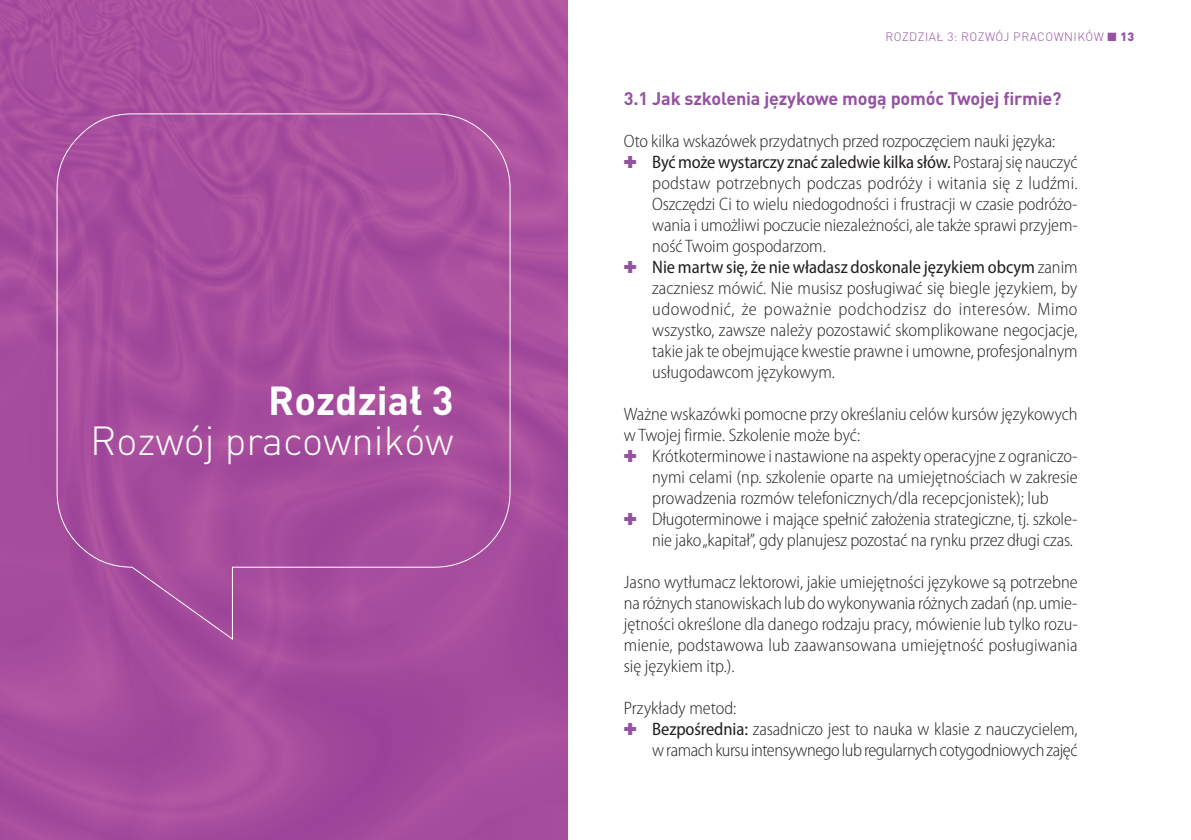
<style>
.page{position:relative;width:1191px;height:840px;background:#fff}
.page>*{position:absolute;margin:0;border:0;box-sizing:border-box;transform-origin:0 0}
.t1{font:300 40px "DIN Pro";color:#fff}
.t2{font:700 40px "DIN Pro";color:#fff}
.t3{font:300 semi-condensed 18px/21px "Myriad Pro";letter-spacing:-.005em;color:#231f20;text-align:justify}
.t4{font:semi-condensed 18px "Myriad Pro";letter-spacing:-.005em;color:#231f20}
.t5{font:300 semi-condensed 18px "Myriad Pro";letter-spacing:-.025em;color:#231f20}
.t6{font:300 semi-condensed 18px "Myriad Pro";letter-spacing:.03em;color:#231f20}
.t7{font:700 18px "DIN Pro";letter-spacing:-.01em;color:#9452a0}
.t8{font:300 12px "DIN Pro";letter-spacing:.04em;color:#9452a0}
.s1{font-weight:900}
.s2{color:#9452a0}
.s3{font-weight:300}
.s4{font-weight:400}
</style>
<div class="page">
<img style="left:0;top:0;width:567px;height:839px">
<svg style="left:56px;top:113px;width:455px;height:527px;background:#a74e9d"></svg>
<h1 class="t2" style="left:268px;top:386px;width:187px">Rozdział 3</h1>
<h1 class="t1" style="left:90px;top:426px;width:365px">Rozwój pracowników</h1>
<p class="t8" style="left:885px;top:33px;width:250px">ROZDZIAŁ 3: ROZWÓJ PRACOWNIKÓW ■ <span class="s1">13</span></p>
<p class="t7" style="left:624px;top:92px;width:439px">3.1 Jak szkolenia językowe mogą pomóc Twojej firmie?</p>
<p class="t3" style="left:624px;top:132px;width:433px">Oto kilka wskazówek przydatnych przed rozpoczęciem nauki języka:</p>
<p class="t4" style="left:624px;top:155px;width:455px"><span class="s2">✚</span> Być może wystarczy znać zaledwie kilka słów. <span class="s3">Postaraj się nauczyć</span></p>
<p class="t3" style="left:652px;top:174px;width:427px">podstaw potrzebnych podczas podróży i witania się z ludźmi.</p>
<p class="t3" style="left:652px;top:195px;width:427px">Oszczędzi Ci to wielu niedogodności i frustracji w czasie podróżo-</p>
<p class="t3" style="left:652px;top:216px;width:427px">wania i umożliwi poczucie niezależności, ale także sprawi przyjem-</p>
<p class="t3" style="left:652px;top:237px;width:175px">ność Twoim gospodarzom.</p>
<p class="t4" style="left:624px;top:260px;width:455px"><span class="s2">✚</span> Nie martw się, że nie władasz doskonale językiem obcym <span class="s3">zanim</span></p>
<p class="t3" style="left:652px;top:279px;width:427px">zaczniesz mówić. Nie musisz posługiwać się biegle językiem, by</p>
<p class="t6" style="left:652px;top:302px;width:427px">udowodnić, że poważnie podchodzisz do interesów. Mimo</p>
<p class="t3" style="left:652px;top:321px;width:427px">wszystko, zawsze należy pozostawić skomplikowane negocjacje,</p>
<p class="t3" style="left:652px;top:342px;width:427px">takie jak te obejmujące kwestie prawne i umowne, profesjonalnym</p>
<p class="t3" style="left:652px;top:363px;width:184px">usługodawcom językowym.</p>
<p class="t3" style="left:624px;top:405px;width:455px">Ważne wskazówki pomocne przy określaniu celów kursów językowych</p>
<p class="t3" style="left:624px;top:426px;width:238px">w Twojej firmie. Szkolenie może być:</p>
<p class="t3" style="left:624px;top:447px;width:455px"><span class="s2">✚</span> Krótkoterminowe i nastawione na aspekty operacyjne z ograniczo-</p>
<p class="t3" style="left:652px;top:468px;width:427px">nymi celami (np. szkolenie oparte na umiejętnościach w zakresie</p>
<p class="t3" style="left:652px;top:489px;width:398px">prowadzenia rozmów telefonicznych/dla recepcjonistek); lub</p>
<p class="t3" style="left:624px;top:510px;width:455px"><span class="s2">✚</span> Długoterminowe i mające spełnić założenia strategiczne, tj. szkole-</p>
<p class="t3" style="left:652px;top:531px;width:422px">nie jako „kapitał”, gdy planujesz pozostać na rynku przez długi czas.</p>
<p class="t3" style="left:624px;top:573px;width:455px">Jasno wytłumacz lektorowi, jakie umiejętności językowe są potrzebne na różnych stanowiskach lub do wykonywania różnych zadań (np. umie&shy;jętności określone dla danego rodzaju pracy, mówienie lub tylko rozu&shy;mienie, podstawowa lub zaawansowana umiejętność posługiwania się językiem itp.).</p>
<p class="t3" style="left:624px;top:699px;width:114px">Przykłady metod:</p>
<p class="t3" style="left:624px;top:720px;width:455px"><span class="s2">✚</span> <span class="s4">Bezpośrednia:</span> zasadniczo jest to nauka w klasie z nauczycielem,</p>
<p class="t5" style="left:652px;top:743px;width:427px">w ramach kursu intensywnego lub regularnych cotygodniowych zajęć</p>
</div>
